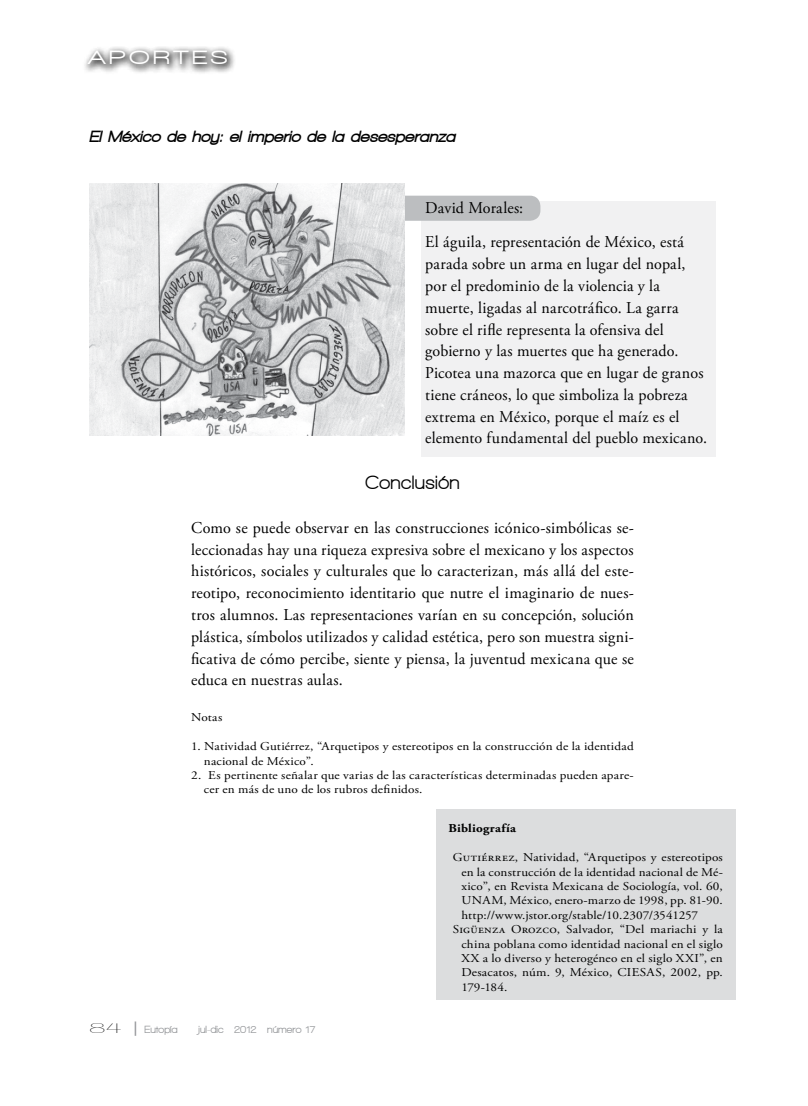
<style>
.page{position:relative;width:808px;height:1106px;background:#fff}
.page>*{position:absolute;margin:0;border:0;box-sizing:border-box;transform-origin:0 0}
.t1{font:800 19.5px "Walkway";letter-spacing:.02em;color:#000}
.t2{font:900 19.5px "Walkway Expand";color:#fff}
.t3{font:16.5px/21.8px "Adobe Garamond Pro";letter-spacing:-.005em;color:#000}
.t4{font:italic 900 16.5px "Walkway";letter-spacing:.025em;color:#000}
.t5{font:12px/14.4px "Adobe Garamond Pro";letter-spacing:.015em;color:#000;scale:1.1 1}
.t6{font:700 12px "Adobe Garamond Pro";letter-spacing:.02em;color:#000;scale:1.1 1}
.t7{font:800 10.5px "Walkway";color:#939598}
.s1{font-family:"Walkway Ultra Expand";font-weight:400;font-size:15px;color:#000}
.s2{font-family:"Verdana";font-weight:400;font-size:15px}
</style>
<div class="page">
<div style="left:82px;top:46px;width:155px;height:29px;background:#000;opacity:.81"></div>
<div style="left:421px;top:202px;width:295px;height:255px;background:#f1f1f2"></div>
<div style="left:348px;top:196px;width:192px;height:25px;background:#bcbec0;border-radius:10px"></div>
<img style="left:89px;top:184px;width:315px;height:251px">
<div style="left:436px;top:809px;width:300px;height:190px;background:#dcddde"></div>
<p class="t2" style="left:88px;top:47px;width:141px">AP ORT ES</p>
<p class="t4" style="left:89px;top:128px;width:367px">El México de hoy: el imperio de la desesperanza</p>
<p class="t3" style="left:425px;top:191px;width:260px;line-height:34.5px">David Morales:<br>El águila, representación de México, está</p>
<p class="t3" style="left:425px;top:254px;width:283px">parada sobre un arma en lugar del nopal, por el predominio de la violencia y la muerte, ligadas al narcotráfico. La garra sobre el rifle representa la ofensiva del gobierno y las muertes que ha generado.<br>Picotea una mazorca que en lugar de granos tiene cráneos, lo que simboliza la pobreza extrema en México, porque el maíz es el elemento fundamental del pueblo mexicano.</p>
<p class="t1" style="left:365px;top:472px;width:96px">Conclusión</p>
<p class="t3" style="left:191px;top:517px;width:444px;text-align:justify">Como se puede observar en las construcciones icónico-simbólicas se&shy;leccionadas hay una riqueza expresiva sobre el mexicano y los aspectos históricos, sociales y culturales que lo caracterizan, más allá del este&shy;reotipo, reconocimiento identitario que nutre el imaginario de nues&shy;tros alumnos. Las representaciones varían en su concepción, solución plástica, símbolos utilizados y calidad estética, pero son muestra signi&shy;ficativa de cómo percibe, siente y piensa, la juventud mexicana que se educa en nuestras aulas.</p>
<p class="t5" style="left:191px;top:711px;width:30px">Notas</p>
<p class="t5" style="left:204px;top:739px;width:392px;text-indent:-13px">1. Natividad Gutiérrez, “Arquetipos y estereotipos en la construcción de la identidad nacional de México”.</p>
<p class="t5" style="left:204px;top:768px;width:392px;text-indent:-13px">2. Es pertinente señalar que varias de las características determinadas pueden apare&shy;cer en más de uno de los rubros definidos.</p>
<p class="t6" style="left:449px;top:821px;width:63px">Bibliografía</p>
<p class="t5" style="left:453px;top:850px;width:247px">Gutiérrez, Natividad, “Arquetipos y estereotipos</p>
<p class="t5" style="left:461px;top:865px;width:239px">en la construcción de la identidad nacional de Mé-</p>
<p class="t5" style="left:461px;top:879px;width:239px">xico”, en Revista Mexicana de Sociología, vol. 60,</p>
<p class="t5" style="left:461px;top:893px;width:239px">UNAM, México, enero-marzo de 1998, pp. 81-90.</p>
<p class="t5" style="left:461px;top:908px;width:217px">http://www.jstor.org/stable/10.2307/3541257</p>
<p class="t5" style="left:453px;top:922px;width:247px">Sigüenza Orozco, Salvador, “Del mariachi y la</p>
<p class="t5" style="left:461px;top:937px;width:239px">china poblana como identidad nacional en el siglo</p>
<p class="t5" style="left:461px;top:951px;width:239px">XX a lo diverso y heterogéneo en el siglo XXI”, en</p>
<p class="t5" style="left:461px;top:965px;width:239px">Desacatos, núm. 9, México, CIESAS, 2002, pp.</p>
<p class="t5" style="left:461px;top:980px;width:43px">179-184.</p>
<p class="t7" style="left:89px;top:1024px;width:90px"><span class="s1">84</span> <span class="s2">|</span> Eutopía</p>
<p class="t7" style="left:199px;top:1024px;width:119px">jul-dic 2012 número 17</p>
</div>
